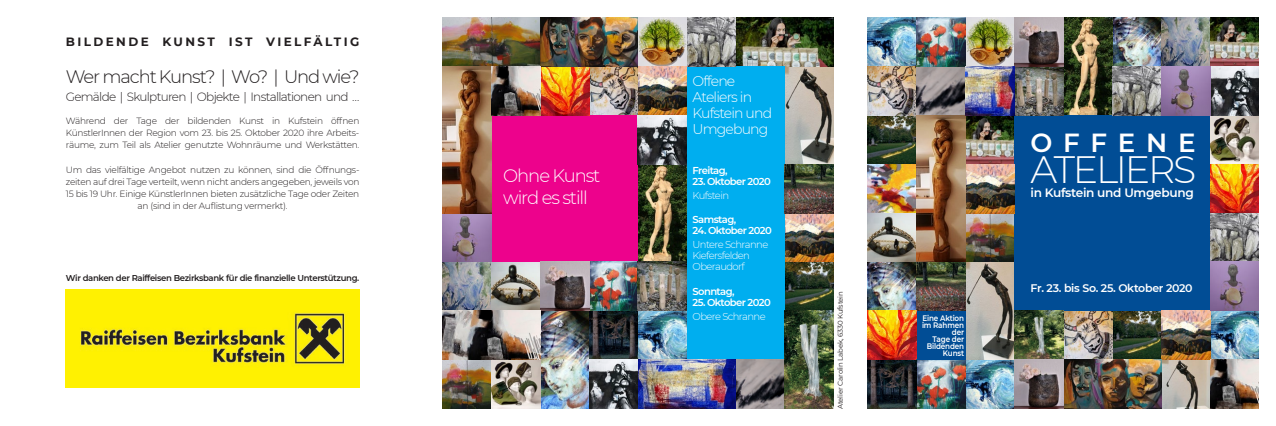
<style>
.page{position:relative;width:1276px;height:426px;background:#fff}
.page>*{position:absolute;margin:0;border:0;box-sizing:border-box;transform-origin:0 0}
.t1{font:300 38px "Montserrat";letter-spacing:-.06em;color:#fff}
.t2{font:600 26.1px "Montserrat";letter-spacing:.41em;color:#fff}
.t3{font:300 18px "Montserrat";letter-spacing:-.06em;color:#231f20}
.t4{font:300 18px "Montserrat";letter-spacing:-.06em;color:#fff}
.t5{font:300 14px/16px "Montserrat";letter-spacing:-.06em;color:#fff}
.t6{font:600 12.1px "Montserrat";letter-spacing:-.025em;color:#fff}
.t7{font:300 12px "Montserrat";letter-spacing:-.06em;color:#231f20}
.t8{font:700 12px "Montserrat";letter-spacing:.2em;color:#231f20}
.t9{font:600 11px "Montserrat";letter-spacing:-.025em;color:#fff}
.t10{font:600 10px "Montserrat";letter-spacing:-.06em;color:#fff}
.t11{font:300 10px/11px "Montserrat";letter-spacing:-.06em;color:#fff}
.t12{font:300 9px/12px "Montserrat";letter-spacing:-.03em;color:#231f20;text-align:justify}
.t13{font:600 8.5px "Montserrat";letter-spacing:-.04em;color:#231f20}
.t14{font:600 8px/7px "Montserrat";letter-spacing:-.02em;color:#fff;text-align:right;scale:.9 1}
.t15{font:7px "Montserrat";letter-spacing:-.025em;color:#231f20}
</style>
<div class="page">
<img style="left:867px;top:17px;width:49px;height:342px">
<img style="left:965px;top:17px;width:49px;height:391px">
<img style="left:589px;top:310px;width:98px;height:49px">
<img style="left:1014px;top:310px;width:245px;height:98px">
<img style="left:784px;top:66px;width:49px;height:342px">
<img style="left:540px;top:310px;width:49px;height:98px">
<img style="left:1014px;top:17px;width:147px;height:98px">
<img style="left:638px;top:17px;width:49px;height:244px">
<img style="left:491px;top:66px;width:147px;height:49px">
<img style="left:442px;top:17px;width:196px;height:49px">
<img style="left:442px;top:261px;width:98px;height:147px">
<img style="left:687px;top:17px;width:146px;height:49px">
<img style="left:1161px;top:17px;width:98px;height:49px">
<img style="left:1210px;top:66px;width:49px;height:244px">
<div style="left:1014px;top:115px;width:196px;height:195px;background:#014d95"></div>
<div style="left:687px;top:66px;width:97px;height:293px;background:#00aeef"></div>
<div style="left:491px;top:115px;width:147px;height:146px;background:#ed028c"></div>
<img style="left:66px;top:289px;width:293px;height:98px">
<img style="left:916px;top:17px;width:49px;height:293px">
<img style="left:589px;top:359px;width:195px;height:49px">
<img style="left:867px;top:359px;width:98px;height:49px">
<img style="left:540px;top:261px;width:147px;height:49px">
<div style="left:916px;top:310px;width:49px;height:49px;background:#014d95"></div>
<img style="left:1161px;top:66px;width:49px;height:49px">
<img style="left:442px;top:66px;width:49px;height:195px">
<h3 class="t8" style="left:66px;top:33px;width:295px">BILDENDE KUNST IST VIELFÄLTIG</h3>
<h3 class="t3" style="left:66px;top:65px;width:295px">Wer macht Kunst? | Wo? | Und wie?</h3>
<p class="t12" style="left:66px;top:114px;width:295px">Während der Tage der bildenden Kunst in Kufstein öffnen KünstlerInnen der Region vom 23. bis 25. Oktober 2020 ihre Arbeits&shy;räume, zum Teil als Atelier genutzte Wohnräume und Werkstätten.</p>
<p class="t12" style="left:66px;top:163px;width:295px;text-align:center">Um das vielfältige Angebot nutzen zu können, sind die Öffnungs&shy;zeiten auf drei Tage verteilt, wenn nicht anders angegeben, jeweils von 15 bis 19 Uhr. Einige KünstlerInnen bieten zusätzliche Tage oder Zeiten an (sind in der Auflistung vermerkt).</p>
<h3 class="t7" style="left:66px;top:88px;width:295px">Gemälde | Skulpturen | Objekte | Installationen und …</h3>
<p class="t13" style="left:66px;top:271px;width:295px">Wir danken der Raiffeisen Bezirksbank für die finanzielle Unterstützung.</p>
<h3 class="t4" style="left:503px;top:163px;width:99px">Ohne Kunst</h3>
<h3 class="t4" style="left:503px;top:185px;width:86px">wird es still</h3>
<h3 class="t5" style="left:692px;top:72px;width:81px">Offene<br>Ateliers in<br>Kufstein und<br>Umgebung</h3>
<p class="t10" style="left:692px;top:163px;width:37px">Freitag,</p>
<p class="t10" style="left:692px;top:174px;width:80px">23. Oktober 2020</p>
<p class="t11" style="left:692px;top:189px;width:38px">Kufstein</p>
<p class="t10" style="left:692px;top:212px;width:45px">Samstag,</p>
<p class="t10" style="left:692px;top:223px;width:81px">24. Oktober 2020</p>
<p class="t11" style="left:692px;top:238px;width:77px">Untere Schranne<br>Kiefersfelden<br>Oberaudorf</p>
<p class="t10" style="left:692px;top:284px;width:43px">Sonntag,</p>
<p class="t10" style="left:692px;top:295px;width:80px">25. Oktober 2020</p>
<p class="t11" style="left:692px;top:310px;width:75px">Obere Schranne</p>
<p class="t15" style="left:835px;top:408px;width:119px;rotate:-90deg">Atelier Carolin Labek, 6330 Kufstein</p>
<p class="t14" style="left:922px;top:314px;width:48px">Eine Aktion im Rahmen der<br>Tage der<br>Bildenden<br>Kunst</p>
<h2 class="t2" style="left:1030px;top:124px;width:166px">OFFENE</h2>
<h3 class="t6" style="left:1030px;top:184px;width:165px">in Kufstein und Umgebung</h3>
<h1 class="t1" style="left:1030px;top:143px;width:167px">ATELIERS</h1>
<p class="t9" style="left:1030px;top:280px;width:164px">Fr. 23. bis So. 25. Oktober 2020</p>
</div>
